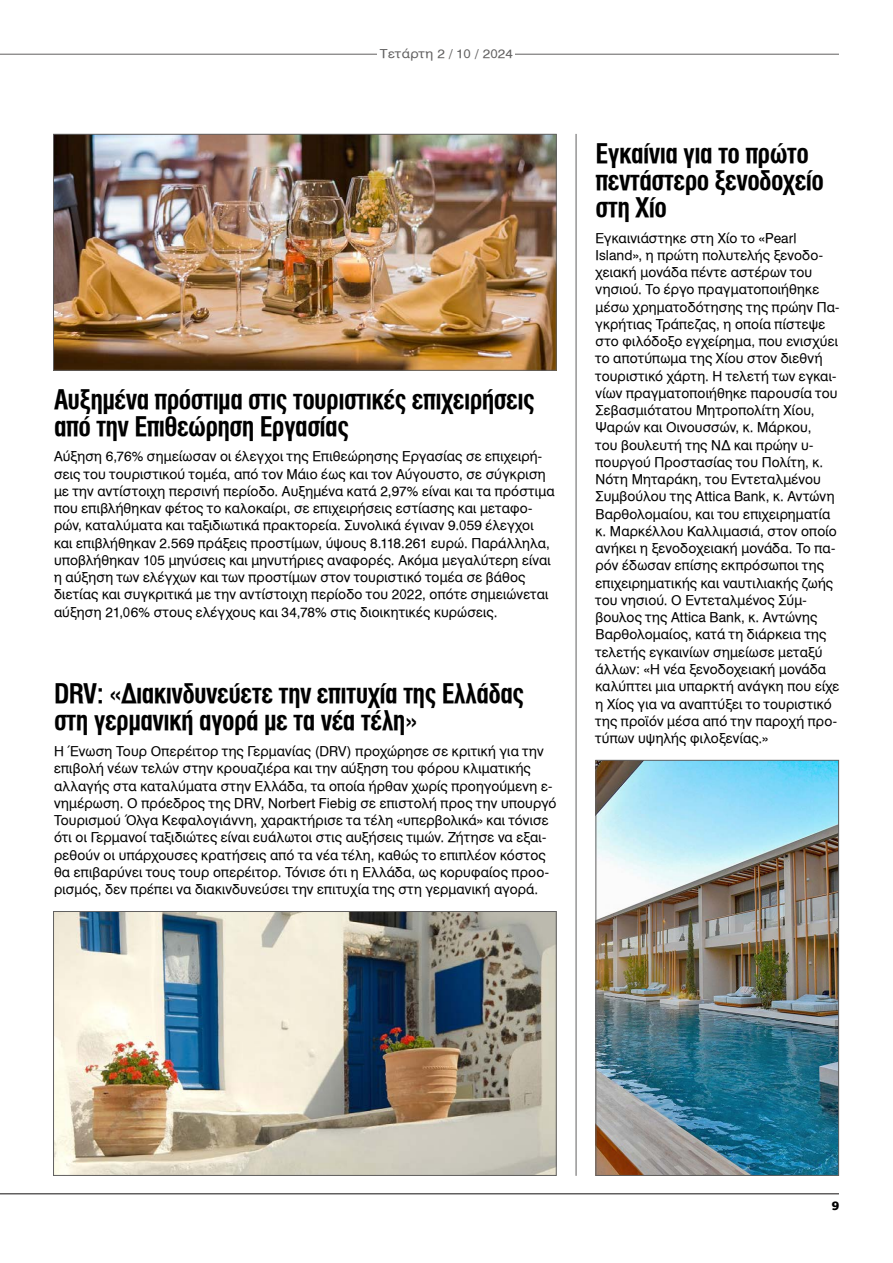
<style>
.page{position:relative;width:893px;height:1263px;background:#fff}
.page>*{position:absolute;margin:0;border:0;box-sizing:border-box;transform-origin:0 0}
.t1{font:27px/27px "UB Helvetica Cond Bold";letter-spacing:-.025em;color:#000}
.t2{font:13.5px/17.2px "UB Helvetica";letter-spacing:.01em;color:#000}
.t3{font:12.15px "UB Helvetica";letter-spacing:.025em;color:#616060;scale:1.11 1}
.t4{font:900 12.15px "PF Catalog";color:#000;scale:1.11 1}
</style>
<div class="page">
<hr style="left:0;top:1193px;width:839px;height:1px;background:#616060">
<hr style="left:576px;top:134px;width:1px;height:1042px;background:#616060">
<img style="left:55px;top:913px;width:500px;height:261px">
<div style="left:53px;top:911px;width:504px;height:265px;border:1px solid #616060"></div>
<img style="left:597px;top:762px;width:240px;height:412px">
<div style="left:595px;top:760px;width:244px;height:416px;border:1px solid #616060"></div>
<img style="left:55px;top:136px;width:500px;height:233px">
<div style="left:53px;top:134px;width:504px;height:237px;border:1px solid #616060"></div>
<hr style="left:0;top:54px;width:839px;height:1px;background:#616060">
<div style="left:378px;top:48px;width:137px;height:10px;background:#fff"></div>
<p class="t3" style="left:380px;top:47px;width:121px">Τετάρτη 2 / 10 / 2024</p>
<h1 class="t1" style="left:54px;top:386px;width:482px">Αυξημένα πρόστιμα στις τουριστικές επιχειρήσεις από την Επιθεώρηση Εργασίας</h1>
<p class="t2" style="left:54px;top:448px;width:502px">Αύξηση 6,76% σημείωσαν οι έλεγχοι της Επιθεώρησης Εργασίας σε επιχειρή&shy;σεις του τουριστικού τομέα, από τον Μάιο έως και τον Αύγουστο, σε σύγκριση με την αντίστοιχη περσινή περίοδο. Αυξημένα κατά 2,97% είναι και τα πρόστιμα που επιβλήθηκαν φέτος το καλοκαίρι, σε επιχειρήσεις εστίασης και μεταφο&shy;ρών, καταλύματα και ταξιδιωτικά πρακτορεία. Συνολικά έγιναν 9.059 έλεγχοι και επιβλήθηκαν 2.569 πράξεις προστίμων, ύψους 8.118.261 ευρώ. Παράλληλα, υποβλήθηκαν 105 μηνύσεις και μηνυτήριες αναφορές. Ακόμα μεγαλύτερη είναι η αύξηση των ελέγχων και των προστίμων στον τουριστικό τομέα σε βάθος διετίας και συγκριτικά με την αντίστοιχη περίοδο του 2022, οπότε σημειώνεται αύξηση 21,06% στους ελέγχους και 34,78% στις διοικητικές κυρώσεις.</p>
<h1 class="t1" style="left:54px;top:681px;width:472px">DRV: «Διακινδυνεύετε την επιτυχία της Ελλάδας στη γερμανική αγορά με τα νέα τέλη»</h1>
<p class="t2" style="left:54px;top:743px;width:504px">Η Ένωση Τουρ Οπερέιτορ της Γερμανίας (DRV) προχώρησε σε κριτική για την επιβολή νέων τελών στην κρουαζιέρα και την αύξηση του φόρου κλιματικής αλλαγής στα καταλύματα στην Ελλάδα, τα οποία ήρθαν χωρίς προηγούμενη ε&shy;νημέρωση. Ο πρόεδρος της DRV, Norbert Fiebig σε επιστολή προς την υπουργό Τουρισμού Όλγα Κεφαλογιάννη, χαρακτήρισε τα τέλη «υπερβολικά» και τόνισε ότι οι Γερμανοί ταξιδιώτες είναι ευάλωτοι στις αυξήσεις τιμών. Ζήτησε να εξαι&shy;ρεθούν οι υπάρχουσες κρατήσεις από τα νέα τέλη, καθώς το επιπλέον κόστος θα επιβαρύνει τους τουρ οπερέιτορ. Τόνισε ότι η Ελλάδα, ως κορυφαίος προο&shy;ρισμός, δεν πρέπει να διακινδυνεύσει την επιτυχία της στη γερμανική αγορά.</p>
<h1 class="t1" style="left:595px;top:140px;width:230px">Εγκαίνια για το πρώτο πεντάστερο ξενοδοχείο στη Χίο</h1>
<p class="t2" style="left:595px;top:229px;width:245px">Εγκαινιάστηκε στη Χίο το «Pearl Island», η πρώτη πολυτελής ξενοδο&shy;χειακή μονάδα πέντε αστέρων του νησιού. Το έργο πραγματοποιήθηκε μέσω χρηματοδότησης της πρώην Πα&shy;γκρήτιας Τράπεζας, η οποία πίστεψε στο φιλόδοξο εγχείρημα, που ενισχύει το αποτύπωμα της Χίου στον διεθνή τουριστικό χάρτη. Η τελετή των εγκαι&shy;νίων πραγματοποιήθηκε παρουσία του Σεβασμιότατου Μητροπολίτη Χίου, Ψαρών και Οινουσσών, κ. Μάρκου,<br>του βουλευτή της ΝΔ και πρώην υ&shy;πουργού Προστασίας του Πολίτη, κ.<br>Νότη Μηταράκη, του Εντεταλμένου Συμβούλου της Attica Bank, κ. Αντώνη Βαρθολομαίου, και του επιχειρηματία κ. Μαρκέλλου Καλλιμασιά, στον οποίο ανήκει η ξενοδοχειακή μονάδα. Το πα&shy;ρόν έδωσαν επίσης εκπρόσωποι της επιχειρηματικής και ναυτιλιακής ζωής του νησιού. Ο Εντεταλμένος Σύμ&shy;βουλος της Attica Bank, κ. Αντώνης Βαρθολομαίος, κατά τη διάρκεια της τελετής εγκαινίων σημείωσε μεταξύ άλλων: «Η νέα ξενοδοχειακή μονάδα καλύπτει μια υπαρκτή ανάγκη που είχε η Χίος για να αναπτύξει το τουριστικό της προϊόν μέσα από την παροχή προ&shy;τύπων υψηλής φιλοξενίας.»</p>
<p class="t4" style="left:831px;top:1198px;width:9px">9</p>
</div>
